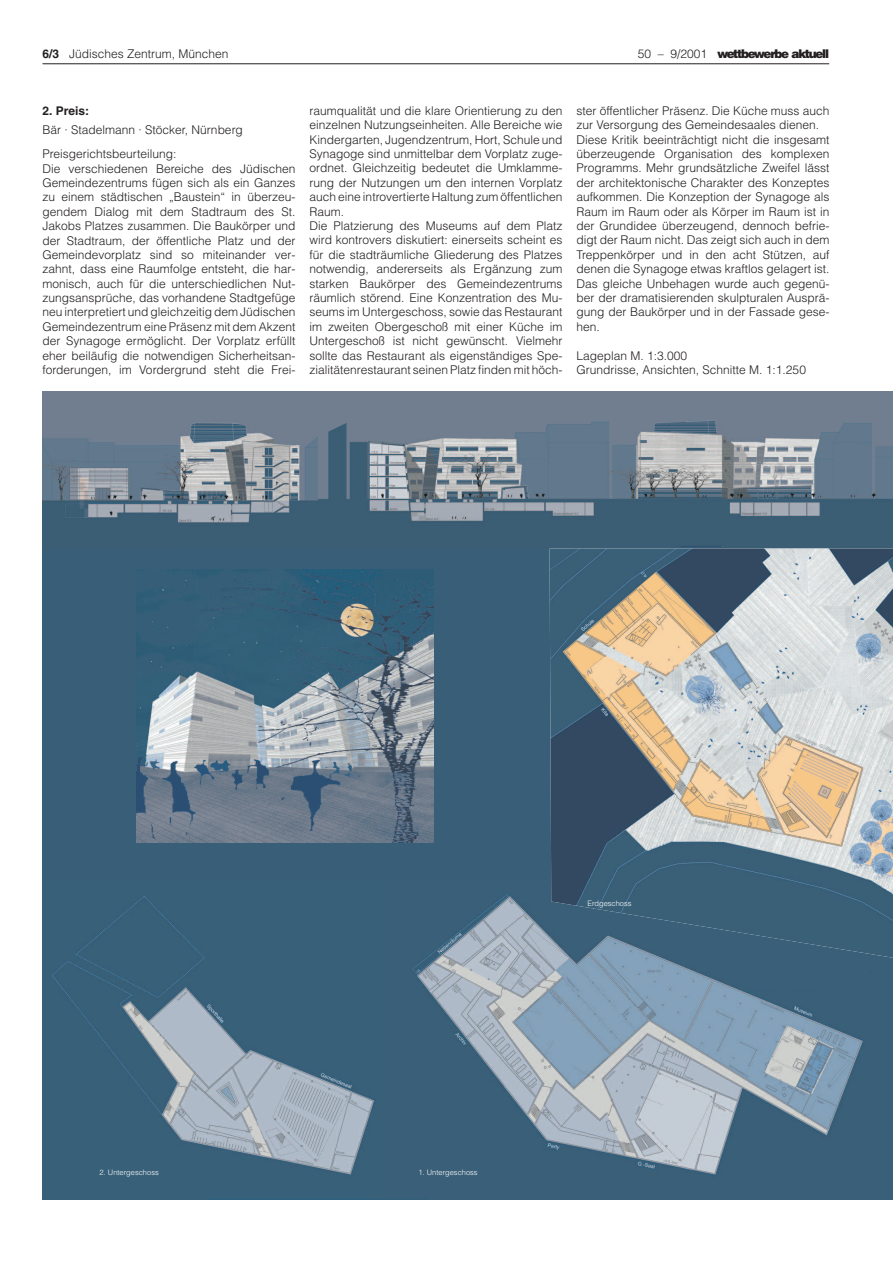
<style>
.page{position:relative;width:893px;height:1263px;background:#fff}
.page>*{position:absolute;margin:0;border:0;box-sizing:border-box;transform-origin:0 0}
.t1{font:300 12px/14.4px "Helvetica";color:#231f20}
.t2{font:900 12px "Helvetica";letter-spacing:-.115em;color:#231f20}
.t3{font:700 12px "Helvetica";color:#231f20}
.t4{font:300 7.5px "Helvetica";color:#fff}
.s1{font-weight:700}
.s2{font-weight:300}
</style>
<div class="page">
<div style="left:43px;top:549px;width:507px;height:331px;background:#395f78"></div>
<hr style="left:43px;top:64px;width:786px;height:1px;background:#231f20">
<svg style="left:43px;top:391px;width:276px;height:158px;background:#6b7e8e"></svg>
<img style="left:136px;top:570px;width:298px;height:272px">
<svg style="left:319px;top:391px;width:574px;height:158px;background:#697d8d"></svg>
<svg style="left:43px;top:880px;width:340px;height:319px;background:#4f7187"></svg>
<svg style="left:383px;top:880px;width:510px;height:319px;background:#6a859a"></svg>
<svg style="left:550px;top:959px;width:343px;height:14px;background:#567790"></svg>
<img style="left:550px;top:549px;width:343px;height:410px">
<p class="t1" style="left:42px;top:46px;width:188px"><span class="s1">6/3</span> Jüdisches Zentrum, München</p>
<p class="t2" style="left:638px;top:46px;width:193px"><span class="s2">50 – 9/2001</span> wettbewerbe aktuell</p>
<p class="t3" style="left:43px;top:106px;width:48px">2. Preis:</p>
<p class="t1" style="left:43px;top:118px;width:202px;line-height:24.3px">Bär · Stadelmann · Stöcker, Nürnberg<br>Preisgerichtsbeurteilung:</p>
<p class="t1" style="left:43px;top:161px;width:254px;text-align:justify">Die verschiedenen Bereiche des Jüdischen Gemeindezentrums fügen sich als ein Ganzes zu einem städtischen „Baustein“ in überzeu&shy;gendem Dialog mit dem Stadtraum des St.<br>Jakobs Platzes zusammen. Die Baukörper und der Stadtraum, der öffentliche Platz und der Gemeindevorplatz sind so miteinander ver&shy;zahnt, dass eine Raumfolge entsteht, die har&shy;monisch, auch für die unterschiedlichen Nut&shy;zungsansprüche, das vorhandene Stadtgefüge neu interpretiert und gleichzeitig dem Jüdischen Gemeindezentrum eine Präsenz mit dem Akzent der Synagoge ermöglicht. Der Vorplatz erfüllt eher beiläufig die notwendigen Sicherheitsan&shy;forderungen, im Vordergrund steht die Frei-</p>
<p class="t1" style="left:310px;top:104px;width:254px">raumqualität und die klare Orientierung zu den einzelnen Nutzungseinheiten. Alle Bereiche wie Kindergarten, Jugendzentrum, Hort, Schule und Synagoge sind unmittelbar dem Vorplatz zuge&shy;ordnet. Gleichzeitig bedeutet die Umklamme&shy;rung der Nutzungen um den internen Vorplatz auch eine introvertierte Haltung zum öffentlichen Raum.<br>Die Platzierung des Museums auf dem Platz wird kontrovers diskutiert: einerseits scheint es für die stadträumliche Gliederung des Platzes notwendig, andererseits als Ergänzung zum starken Baukörper des Gemeindezentrums räumlich störend. Eine Konzentration des Mu&shy;seums im Untergeschoss, sowie das Restaurant im zweiten Obergeschoß mit einer Küche im Untergeschoß ist nicht gewünscht. Vielmehr sollte das Restaurant als eigenständiges Spe&shy;zialitätenrestaurant seinen Platz finden mit höch-</p>
<p class="t1" style="left:577px;top:104px;width:254px">ster öffentlicher Präsenz. Die Küche muss auch zur Versorgung des Gemeindesaales dienen.<br>Diese Kritik beeinträchtigt nicht die insgesamt überzeugende Organisation des komplexen Programms. Mehr grundsätzliche Zweifel lässt der architektonische Charakter des Konzeptes aufkommen. Die Konzeption der Synagoge als Raum im Raum oder als Körper im Raum ist in der Grundidee überzeugend, dennoch befrie&shy;digt der Raum nicht. Das zeigt sich auch in dem Treppenkörper und in den acht Stützen, auf denen die Synagoge etwas kraftlos gelagert ist.<br>Das gleiche Unbehagen wurde auch gegenü&shy;ber der dramatisierenden skulpturalen Ausprä&shy;gung der Baukörper und in der Fassade gese&shy;hen.</p>
<p class="t1" style="left:577px;top:348px;width:231px">Lageplan M. 1:3.000<br>Grundrisse, Ansichten, Schnitte M. 1:1.250</p>
<p class="t4" style="left:587px;top:899px;width:46px">Erdgeschoss</p>
<p class="t4" style="left:100px;top:1168px;width:61px">2. Untergeschoss</p>
<p class="t4" style="left:419px;top:1168px;width:61px">1. Untergeschoss</p>
</div>
